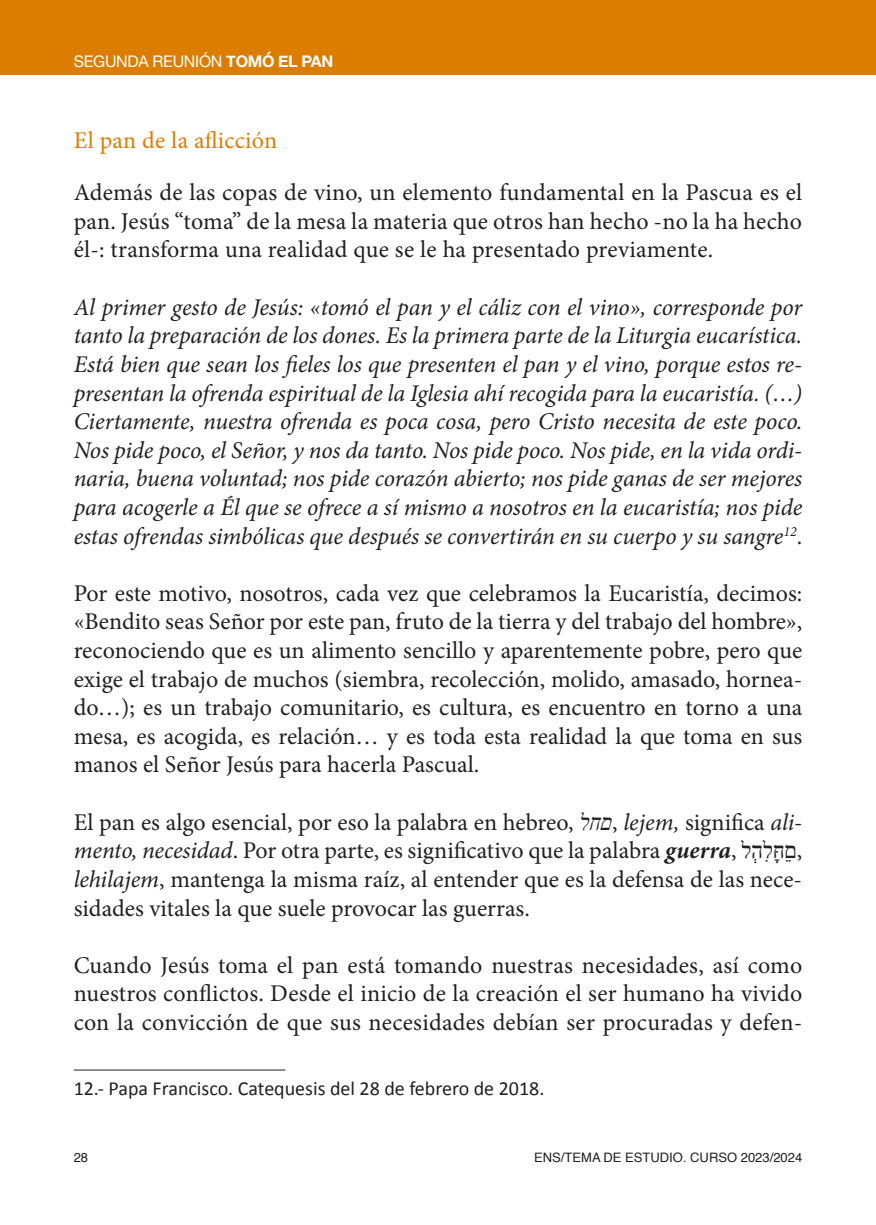
<style>
.page{position:relative;width:876px;height:1225px;background:#fff}
.page>*{position:absolute;margin:0;border:0;box-sizing:border-box;transform-origin:0 0}
.t1{font:24px/28.6px "Minion Pro";color:#231f20;text-align:justify}
.t2{font:italic 24px/28.6px "Minion Pro";letter-spacing:-.005em;color:#231f20;text-align:justify}
.t3{font:24px "Minion Pro";letter-spacing:.01em;color:#dc7d00}
.t4{font:20px "Calibri";color:#231f20}
.t5{font:16px "Helvetica Neue";letter-spacing:-.02em;color:#fff}
.t6{font:13px "Helvetica";color:#231f20}
.s1{font-weight:700}
.s2{font-style:normal}
.s3{font-family:"Times New Roman";font-style:italic}
.s4{font-style:italic}
.s5{font-weight:700;font-style:italic}
.s6{font-family:"Times New Roman"}
</style>
<div class="page">
<div style="left:859px;top:0;width:17px;height:75px;background:#dc7d00"></div>
<div style="left:0;top:0;width:859px;height:75px;background:#dc7d00"></div>
<hr style="left:74px;top:1069px;width:211px;height:1px;background:#231f20">
<p class="t5" style="left:74px;top:50px;width:261px">SEGUNDA REUNIÓN <span class="s1">TOMÓ EL PAN</span></p>
<p class="t3" style="left:74px;top:124px;width:205px">El pan de la aflicción</p>
<p class="t1" style="left:74px;top:178px;width:730px">Además de las copas de vino, un elemento fundamental en la Pascua es el pan. Jesús “toma” de la mesa la materia que otros han hecho -no la ha hecho él-: transforma una realidad que se le ha presentado previamente.</p>
<p class="t2" style="left:74px;top:293px;width:730px">Al primer gesto de Jesús: «tomó el pan y el cáliz con el vino», corresponde por tanto la preparación de los dones. Es la primera parte de la Liturgia eucarística.<br>Está bien que sean los fieles los que presenten el pan y el vino, porque estos re&shy;presentan la ofrenda espiritual de la Iglesia ahí recogida para la eucaristía. (…)<br>Ciertamente, nuestra ofrenda es poca cosa, pero Cristo necesita de este poco.<br>Nos pide poco, el Señor, y nos da tanto. Nos pide poco. Nos pide, en la vida ordi&shy;naria, buena voluntad; nos pide corazón abierto; nos pide ganas de ser mejores para acogerle a Él que se ofrece a sí mismo a nosotros en la eucaristía; nos pide estas ofrendas simbólicas que después se convertirán en su cuerpo y su sangre<sup>12</sup><span class="s2">.</span></p>
<p class="t1" style="left:74px;top:579px;width:730px">Por este motivo, nosotros, cada vez que celebramos la Eucaristía, decimos: «Bendito seas Señor por este pan, fruto de la tierra y del trabajo del hombre», reconociendo que es un alimento sencillo y aparentemente pobre, pero que exige el trabajo de muchos (siembra, recolección, molido, amasado, hornea&shy;do…); es un trabajo comunitario, es cultura, es encuentro en torno a una mesa, es acogida, es relación… y es toda esta realidad la que toma en sus manos el Señor Jesús para hacerla Pascual.</p>
<p class="t1" style="left:74px;top:808px;width:730px">El pan es algo esencial, por eso la palabra en hebreo, <span class="s3">םחל</span> , <span class="s4">lejem,</span> significa <span class="s4">ali&shy;mento, necesidad</span>. Por otra parte, es significativo que la palabra <span class="s5">guerra</span>, <span class="s6">לְהִלָּחֵם</span>, <span class="s4">lehilajem</span>, mantenga la misma raíz, al entender que es la defensa de las nece&shy;sidades vitales la que suele provocar las guerras.</p>
<p class="t1" style="left:74px;top:951px;width:730px">Cuando Jesús toma el pan está tomando nuestras necesidades, así como nuestros conflictos. Desde el inicio de la creación el ser humano ha vivido con la convicción de que sus necesidades debían ser procuradas y defen-</p>
<p class="t4" style="left:74px;top:1075px;width:472px">12.- Papa Francisco. Catequesis del 28 de febrero de 2018.</p>
<p class="t6" style="left:74px;top:1147px;width:16px">28</p>
<p class="t6" style="left:534px;top:1147px;width:270px">ENS/TEMA DE ESTUDIO. CURSO 2023/2024</p>
</div>
